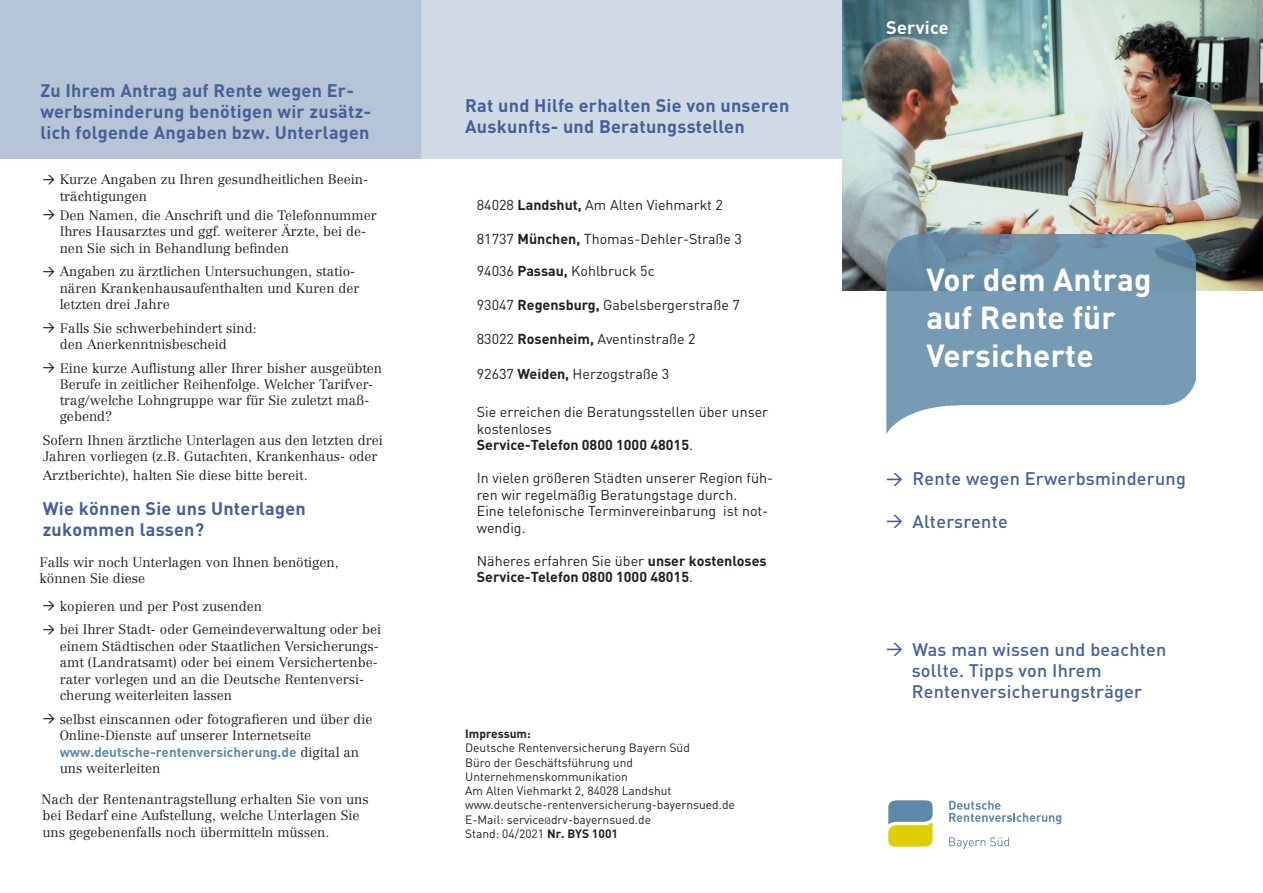
<style>
.page{position:relative;width:1263px;height:893px;background:#fff}
.page>*{position:absolute;margin:0;border:0;box-sizing:border-box;transform-origin:0 0}
._001_Titelseite_Über{font:700 31.5px/37.8px "DIN";letter-spacing:.005em;color:#fff}
._003_Überschrrift_bl{font:700 18px/21px "DIN";letter-spacing:.015em;color:#465f96}
._002__Titelseite_Auf{font:500 18px/21.3px "DIN";letter-spacing:.015em;color:#465f96}
.t1{font:700 18px "DIN";letter-spacing:.015em;color:#fff}
._005_Rückseite_9_5_P{font:14.25px "DIN";color:#231f20}
._005_Rückseite_9_5_D{font:14.25px/16.5px "DIN";color:#231f20}
._005_Rückseite_9_5_D-2{font:700 14.25px/16.5px "DIN";color:#231f20}
._007_Fließext_Einzug{font:300 13.5px/16.5px "Centennial";color:#231f20}
._006_Fließext_Einzug{font:300 13.5px/16.5px "Centennial LT";color:#231f20}
._005_Fließtext_9_P{font:300 13.5px/16.5px "Centennial LT";color:#231f20}
._009_Impressum{font:12px/14.2px "DIN";color:#231f20}
._009_Impressum_8_P{font:12px "DIN";color:#231f20}
.t2{font:700 12px "DIN";color:#231f20}
.s1{font-family:"DIN Medium Alternate";font-weight:400;font-size:12px}
.s2{font-family:"DIN Pro DR Vp";font-weight:500;font-size:12px}
.s3{font-family:"DIN";font-weight:700;color:#5f89a8}
.s4{font-weight:700}
.s5{font-weight:400}
.s6{font-size:9px}
.s7{font-family:"DIN Medium Alternate";font-weight:400;font-size:16.5px}
</style>
<div class="page">
<div style="left:421px;top:0;width:445px;height:158px;background:#cfdae5"></div>
<img style="left:842px;top:0;width:421px;height:291px">
<div style="left:0;top:0;width:421px;height:158px;background:#b5c5d7"></div>
<img style="left:886px;top:215px;width:309px;height:219px">
<svg style="left:888px;top:800px;width:45px;height:47px;background:#aab669"></svg>
<svg style="left:949px;top:801px;width:112px;height:23px"></svg>
<svg style="left:949px;top:837px;width:60px;height:12px"></svg>
<p class="_003_Überschrrift_bl" style="left:40px;top:80px;width:332px">Zu Ihrem Antrag auf Rente wegen Er&shy;werbsminderung benötigen wir zusätz&shy;lich folgende Angaben bzw. Unterlagen</p>
<p class="_006_Fließext_Einzug" style="left:60px;top:172px;width:310px;text-indent:-17px"><span class="s1">&gt;</span> Kurze Angaben zu Ihren gesundheitlichen Beein&shy;trächtigungen</p>
<p class="_006_Fließext_Einzug" style="left:60px;top:207px;width:318px;text-indent:-17px"><span class="s1">&gt;</span> Den Namen, die Anschrift und die Telefonnummer<br>Ihres Hausarztes und ggf. weiterer Ärzte, bei de&shy;nen Sie sich in Behandlung befinden</p>
<p class="_006_Fließext_Einzug" style="left:60px;top:263px;width:301px;text-indent:-17px"><span class="s1">&gt;</span> Angaben zu ärztlichen Untersuchungen, statio&shy;nären Krankenhausaufenthalten und Kuren der letzten drei Jahre</p>
<p class="_006_Fließext_Einzug" style="left:60px;top:320px;width:199px;text-indent:-17px"><span class="s1">&gt;</span> Falls Sie schwerbehindert sind: den Anerkenntnisbescheid</p>
<p class="_006_Fließext_Einzug" style="left:60px;top:360px;width:324px;text-indent:-17px"><span class="s1">&gt;</span> Eine kurze Auflistung aller Ihrer bisher ausgeübten Berufe in zeitlicher Reihenfolge. Welcher Tarifver&shy;trag/welche Lohngruppe war für Sie zuletzt maß&shy;gebend?</p>
<p class="_005_Fließtext_9_P" style="left:43px;top:432px;width:342px">Sofern Ihnen ärztliche Unterlagen aus den letzten drei<br>Jahren vorliegen (z.B. Gutachten, Krankenhaus- oder</p>
<p class="_005_Fließtext_9_P" style="left:43px;top:467px;width:266px">Arztberichte), halten Sie diese bitte bereit.</p>
<p class="_003_Überschrrift_bl" style="left:43px;top:498px;width:265px">Wie können Sie uns Unterlagen</p>
<p class="_003_Überschrrift_bl" style="left:43px;top:519px;width:163px">zukommen lassen?</p>
<p class="_007_Fließext_Einzug" style="left:39px;top:554px;width:301px">Falls wir noch Unterlagen von Ihnen benötigen,</p>
<p class="_007_Fließext_Einzug" style="left:39px;top:570px;width:107px">können Sie diese</p>
<p class="_007_Fließext_Einzug" style="left:43px;top:598px;width:221px"><span class="s2">&gt;</span> kopieren und per Post zusenden</p>
<p class="_007_Fließext_Einzug" style="left:60px;top:621px;width:323px;text-indent:-17px"><span class="s2">&gt;</span> bei Ihrer Stadt- oder Gemeindeverwaltung oder bei einem Städtischen oder Staatlichen Versicherungs&shy;amt (Landratsamt) oder bei einem Versichertenbe&shy;rater vorlegen und an die Deutsche Rentenversi&shy;cherung weiterleiten lassen</p>
<p class="_007_Fließext_Einzug" style="left:60px;top:711px;width:314px;text-indent:-17px"><span class="s2">&gt;</span> selbst einscannen oder fotografieren und über die Online-Dienste auf unserer Internetseite <span class="s3">www.deutsche-rentenversicherung.de</span> digital an uns weiterleiten</p>
<p class="_007_Fließext_Einzug" style="left:41px;top:791px;width:329px">Nach der Rentenantragstellung erhalten Sie von uns bei Bedarf eine Aufstellung, welche Unterlagen Sie uns gegebenenfalls noch übermitteln müssen.</p>
<p class="_003_Überschrrift_bl" style="left:465px;top:94px;width:326px">Rat und Hilfe erhalten Sie von unseren<br>Auskunfts- und Beratungsstellen</p>
<p class="_005_Rückseite_9_5_P" style="left:477px;top:195px;width:248px">84028 <span class="s4">Landshut,</span> Am Alten Viehmarkt 2</p>
<p class="_005_Rückseite_9_5_P" style="left:477px;top:230px;width:267px">81737 <span class="s4">München,</span> Thomas-Dehler-Straße 3</p>
<p class="_005_Rückseite_9_5_P" style="left:477px;top:261px;width:179px">94036 <span class="s4">Passau,</span> Kohlbruck 5c</p>
<p class="_005_Rückseite_9_5_P" style="left:477px;top:295px;width:265px">93047 <span class="s4">Regensburg,</span> Gabelsbergerstraße 7</p>
<p class="_005_Rückseite_9_5_P" style="left:477px;top:330px;width:220px">83022 <span class="s4">Rosenheim,</span> Aventinstraße 2</p>
<p class="_005_Rückseite_9_5_P" style="left:477px;top:364px;width:194px">92637 <span class="s4">Weiden,</span> Herzogstraße 3</p>
<p class="_005_Rückseite_9_5_D" style="left:477px;top:403px;width:293px">Sie erreichen die Beratungsstellen über unser kostenloses</p>
<p class="_005_Rückseite_9_5_D-2" style="left:477px;top:436px;width:218px">Service-Telefon 0800 1000 48015<span class="s5">.</span></p>
<p class="_005_Rückseite_9_5_D" style="left:477px;top:469px;width:298px">In vielen größeren Städten unserer Region füh&shy;ren wir regelmäßig Beratungstage durch.</p>
<p class="_005_Rückseite_9_5_D" style="left:477px;top:502px;width:293px">Eine telefonische Terminvereinbarung ist not&shy;wendig.</p>
<p class="_005_Rückseite_9_5_D-2" style="left:477px;top:552px;width:291px"><span class="s5">Näheres erfahren Sie über</span> unser kostenloses<br>Service-Telefon 0800 1000 48015<span class="s5">.</span></p>
<p class="t2" style="left:465px;top:726px;width:67px">Impressum:</p>
<p class="_009_Impressum" style="left:465px;top:740px;width:226px">Deutsche Rentenversicherung Bayern Süd</p>
<p class="_009_Impressum" style="left:465px;top:755px;width:169px">Büro der Geschäftsführung und<br>Unternehmenskommunikation</p>
<p class="_009_Impressum_8_P" style="left:465px;top:783px;width:208px">Am Alten Viehmarkt 2, 84028 Landshut</p>
<p class="_009_Impressum" style="left:465px;top:797px;width:271px">www.deutsche-rentenversicherung-bayernsued.de</p>
<p class="_009_Impressum" style="left:465px;top:812px;width:187px">E-Mail: service<span class="s6">@</span>drv-bayernsued.de</p>
<p class="_009_Impressum" style="left:465px;top:826px;width:154px">Stand: 04/2021 <span class="s4">Nr. BYS 1001</span></p>
<p class="t1" style="left:886px;top:15px;width:64px">Service</p>
<p class="_001_Titelseite_Über" style="left:926px;top:259px;width:227px">Vor dem Antrag auf Rente für</p>
<p class="_001_Titelseite_Über" style="left:926px;top:335px;width:169px">Versicherte</p>
<p class="_002__Titelseite_Auf" style="left:886px;top:468px;width:301px"><span class="s7">&gt;</span> Rente wegen Erwerbsminderung</p>
<p class="_002__Titelseite_Auf" style="left:886px;top:510px;width:123px"><span class="s7">&gt;</span> Altersrente</p>
<p class="_002__Titelseite_Auf" style="left:912px;top:638px;width:256px;text-indent:-26px"><span class="s7">&gt;</span> Was man wissen und beachten sollte. Tipps von Ihrem<br>Rentenversicherungsträger</p>
</div>
